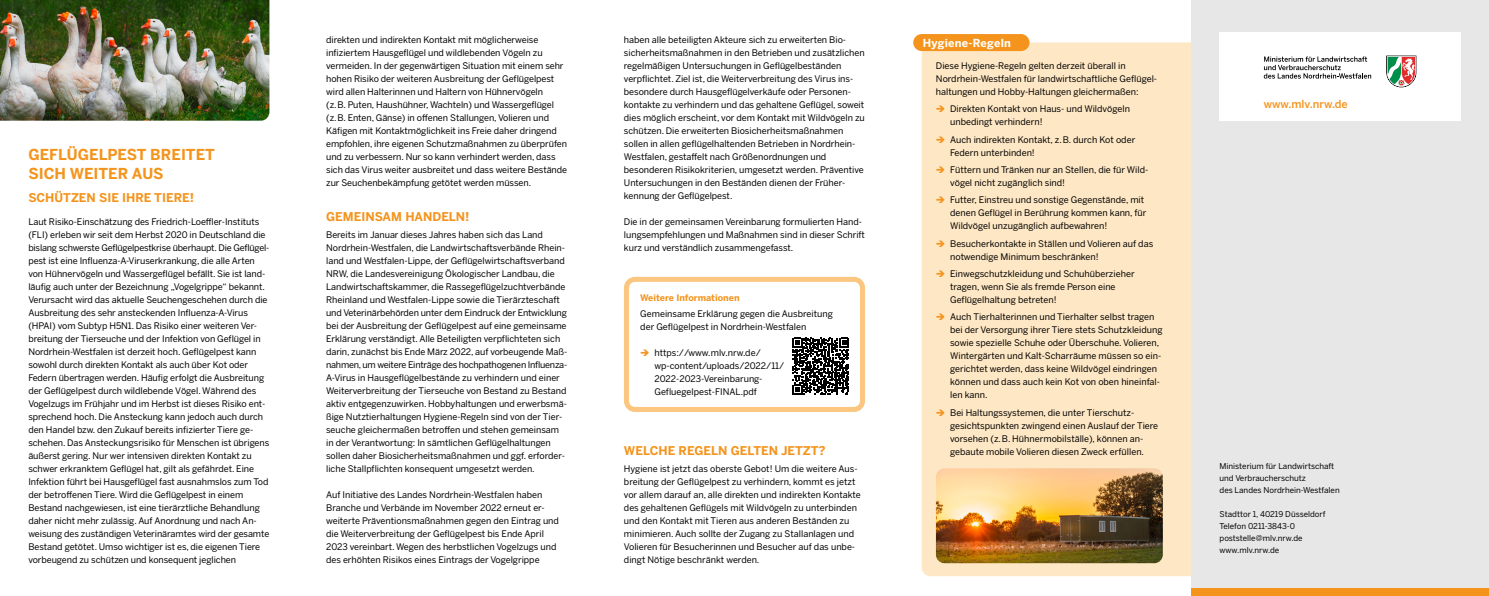
<style>
.page{position:relative;width:1489px;height:596px;background:#fff}
.page>*{position:absolute;margin:0;border:0;box-sizing:border-box;transform-origin:0 0}
.headline_Innen{font:700 15px/19px "Benton Sans";color:#f4941d}
.headline_Innen_sub{font:700 12px "Benton Sans";color:#f4941d}
.Tipp{font:700 11px "Benton Sans";letter-spacing:.015em;color:#fff}
.Webadresse{font:500 11px "Benton Sans";color:#f4941d}
.Fließtext{font:9px/13px "Benton Sans";letter-spacing:-.005em;color:#000}
.Fließtxt_Info_Liste{font:9px/13px "Benton Sans";color:#000}
.Fließtxt_Info{font:9px/13px "Benton Sans";color:#000}
.Headline_Kasten{font:700 9px "Benton Sans";color:#f4941d}
.Absender{font:8px/12px "Benton Sans";color:#000}
.s1{color:#f4941d}
</style>
<div class="page">
<div style="left:921px;top:42px;width:270px;height:534px;background:#fee7c4"></div>
<div style="left:913px;top:34px;width:116px;height:17px;background:#f4941d;border-radius:9px"></div>
<img style="left:935px;top:468px;width:227px;height:95px">
<div style="left:1191px;top:0;width:297px;height:595px;background:#e7e7e7"></div>
<div style="left:1219px;top:33px;width:241px;height:88px;background:#fff"></div>
<div style="left:1191px;top:588px;width:297px;height:7px;background:#f4941d"></div>
<img style="left:0;top:0;width:269px;height:121px">
<div style="left:624px;top:277px;width:241px;height:134px;border:5px solid #fbc680;border-radius:9px"></div>
<svg style="left:792px;top:337px;width:57px;height:57px"></svg>
<svg style="left:1386px;top:56px;width:30px;height:31px"></svg>
<svg style="left:1263px;top:56px;width:107px;height:23px"></svg>
<p class="headline_Innen" style="left:28px;top:144px;width:188px">GEFLÜGELPEST BREITET<br>SICH WEITER AUS</p>
<h2 class="headline_Innen_sub" style="left:28px;top:190px;width:167px">SCHÜTZEN SIE IHRE TIERE!</h2>
<p class="Fließtext" style="left:28px;top:215px;width:242px">Laut Risiko-Einschätzung des Friedrich-Loeffler-Instituts (FLI) erleben wir seit dem Herbst 2020 in Deutschland die bislang schwerste Geflügelpestkrise überhaupt. Die Geflügel&shy;pest ist eine Influenza-A-Viruserkrankung, die alle Arten von Hühnervögeln und Wassergeflügel befällt. Sie ist land&shy;läufig auch unter der Bezeichnung „Vogelgrippe“ bekannt.<br>Verursacht wird das aktuelle Seuchengeschehen durch die Ausbreitung des sehr ansteckenden Influenza-A-Virus (HPAI) vom Subtyp H5N1. Das Risiko einer weiteren Ver&shy;breitung der Tierseuche und der Infektion von Geflügel in Nordrhein-Westfalen ist derzeit hoch. Geflügelpest kann sowohl durch direkten Kontakt als auch über Kot oder Federn übertragen werden. Häufig erfolgt die Ausbreitung der Geflügelpest durch wildlebende Vögel. Während des Vogelzugs im Frühjahr und im Herbst ist dieses Risiko ent&shy;sprechend hoch. Die Ansteckung kann jedoch auch durch den Handel bzw. den Zukauf bereits infizierter Tiere ge&shy;schehen. Das Ansteckungsrisiko für Menschen ist übrigens äußerst gering. Nur wer intensiven direkten Kontakt zu schwer erkranktem Geflügel hat, gilt als gefährdet. Eine Infektion führt bei Hausgeflügel fast ausnahmslos zum Tod der betroffenen Tiere. Wird die Geflügelpest in einem Bestand nachgewiesen, ist eine tierärztliche Behandlung daher nicht mehr zulässig. Auf Anordnung und nach An&shy;weisung des zuständigen Veterinäramtes wird der gesamte Bestand getötet. Umso wichtiger ist es, die eigenen Tiere vorbeugend zu schützen und konsequent jeglichen</p>
<p class="Fließtext" style="left:326px;top:33px;width:242px">direkten und indirekten Kontakt mit möglicherweise infiziertem Hausgeflügel und wildlebenden Vögeln zu vermeiden. In der gegenwärtigen Situation mit einem sehr hohen Risiko der weiteren Ausbreitung der Geflügelpest wird allen Halterinnen und Haltern von Hühnervögeln<br>(z.B. Puten, Haushühner, Wachteln) und Wassergeflügel (z.B. Enten, Gänse) in offenen Stallungen, Volieren und Käfigen mit Kontaktmöglichkeit ins Freie daher dringend empfohlen, ihre eigenen Schutzmaßnahmen zu überprüfen und zu verbessern. Nur so kann verhindert werden, dass sich das Virus weiter ausbreitet und dass weitere Bestände zur Seuchenbekämpfung getötet werden müssen.</p>
<h2 class="headline_Innen_sub" style="left:326px;top:209px;width:145px">GEMEINSAM HANDELN!</h2>
<p class="Fließtext" style="left:326px;top:228px;width:242px">Bereits im Januar dieses Jahres haben sich das Land Nordrhein-Westfalen, die Landwirtschaftsverbände Rhein&shy;land und Westfalen-Lippe, der Geflügelwirtschaftsverband NRW, die Landesvereinigung Ökologischer Landbau, die Landwirtschaftskammer, die Rassegeflügelzuchtverbände Rheinland und Westfalen-Lippe sowie die Tierärzteschaft und Veterinärbehörden unter dem Eindruck der Entwicklung bei der Ausbreitung der Geflügelpest auf eine gemeinsame Erklärung verständigt. Alle Beteiligten verpflichteten sich darin, zunächst bis Ende März 2022, auf vorbeugende Maß&shy;nahmen, um weitere Einträge des hochpathogenen Influenza-A-Virus in Hausgeflügelbestände zu verhindern und einer Weiterverbreitung der Tierseuche von Bestand zu Bestand aktiv entgegenzuwirken. Hobbyhaltungen und erwerbsmä&shy;ßige Nutztierhaltungen Hygiene-Regeln sind von der Tier&shy;seuche gleichermaßen betroffen und stehen gemeinsam in der Verantwortung: In sämtlichen Geflügelhaltungen sollen daher Biosicherheitsmaßnahmen und ggf. erforder&shy;liche Stallpflichten konsequent umgesetzt werden.</p>
<p class="Fließtext" style="left:326px;top:488px;width:234px">Auf Initiative des Landes Nordrhein-Westfalen haben Branche und Verbände im November 2022 erneut er&shy;weiterte Präventionsmaßnahmen gegen den Eintrag und die Weiterverbreitung der Geflügelpest bis Ende April 2023 vereinbart. Wegen des herbstlichen Vogelzugs und des erhöhten Risikos eines Eintrags der Vogelgrippe</p>
<p class="Fließtext" style="left:624px;top:33px;width:242px">haben alle beteiligten Akteure sich zu erweiterten Bio&shy;sicherheitsmaßnahmen in den Betrieben und zusätzlichen regelmäßigen Untersuchungen in Geflügelbeständen verpflichtet. Ziel ist, die Weiterverbreitung des Virus ins&shy;besondere durch Hausgeflügelverkäufe oder Personen&shy;kontakte zu verhindern und das gehaltene Geflügel, soweit dies möglich erscheint, vor dem Kontakt mit Wildvögeln zu schützen. Die erweiterten Biosicherheitsmaßnahmen sollen in allen geflügelhaltenden Betrieben in Nordrhein-Westfalen, gestaffelt nach Größenordnungen und besonderen Risikokriterien, umgesetzt werden. Präventive Untersuchungen in den Beständen dienen der Früher&shy;kennung der Geflügelpest.</p>
<p class="Fließtext" style="left:624px;top:215px;width:242px">Die in der gemeinsamen Vereinbarung formulierten Hand&shy;lungsempfehlungen und Maßnahmen sind in dieser Schrift kurz und verständlich zusammengefasst.</p>
<p class="Headline_Kasten" style="left:640px;top:292px;width:101px">Weitere Informationen</p>
<p class="Fließtxt_Info" style="left:640px;top:306px;width:194px">Gemeinsame Erklärung gegen die Ausbreitung der Geflügelpest in Nordrhein-Westfalen</p>
<p class="Fließtxt_Info_Liste" style="left:654px;top:345px;width:131px;text-indent:-14px"><span class="s1">➔</span> https://www.mlv.nrw.de/ wp-content/uploads/2022/11/<br>2022-2023-Vereinbarung-<br>Gefluegelpest-FINAL.pdf</p>
<h2 class="headline_Innen_sub" style="left:624px;top:443px;width:203px">WELCHE REGELN GELTEN JETZT?</h2>
<p class="Fließtext" style="left:624px;top:462px;width:238px">Hygiene ist jetzt das oberste Gebot! Um die weitere Aus&shy;breitung der Geflügelpest zu verhindern, kommt es jetzt vor allem darauf an, alle direkten und indirekten Kontakte des gehaltenen Geflügels mit Wildvögeln zu unterbinden und den Kontakt mit Tieren aus anderen Beständen zu minimieren. Auch sollte der Zugang zu Stallanlagen und Volieren für Besucherinnen und Besucher auf das unbe&shy;dingt Nötige beschränkt werden.</p>
<p class="Tipp" style="left:922px;top:36px;width:90px">Hygiene-Regeln</p>
<p class="Fließtxt_Info" style="left:935px;top:59px;width:222px">Diese Hygiene-Regeln gelten derzeit überall in<br>Nordrhein-Westfalen für landwirtschaftliche Geflügel&shy;haltungen und Hobby-Haltungen gleichermaßen:</p>
<p class="Fließtxt_Info_Liste" style="left:950px;top:102px;width:181px;text-indent:-14px"><span class="s1">➔</span> Direkten Kontakt von Haus- und Wildvögeln unbedingt verhindern!</p>
<p class="Fließtxt_Info_Liste" style="left:950px;top:133px;width:187px;text-indent:-14px"><span class="s1">➔</span> Auch indirekten Kontakt, z.B. durch Kot oder<br>Federn unterbinden!</p>
<p class="Fließtxt_Info_Liste" style="left:950px;top:163px;width:198px;text-indent:-14px"><span class="s1">➔</span> Füttern und Tränken nur an Stellen, die für Wild&shy;vögel nicht zugänglich sind!</p>
<p class="Fließtxt_Info_Liste" style="left:950px;top:193px;width:198px;text-indent:-14px"><span class="s1">➔</span> Futter, Einstreu und sonstige Gegenstände, mit denen Geflügel in Berührung kommen kann, für<br>Wildvögel unzugänglich aufbewahren!</p>
<p class="Fließtxt_Info_Liste" style="left:950px;top:236px;width:205px;text-indent:-14px"><span class="s1">➔</span> Besucherkontakte in Ställen und Volieren auf das notwendige Minimum beschränken!</p>
<p class="Fließtxt_Info_Liste" style="left:950px;top:267px;width:186px;text-indent:-14px"><span class="s1">➔</span> Einwegschutzkleidung und Schuhüberzieher tragen, wenn Sie als fremde Person eine<br>Geflügelhaltung betreten!</p>
<p class="Fließtxt_Info_Liste" style="left:950px;top:310px;width:214px;text-indent:-14px"><span class="s1">➔</span> Auch Tierhalterinnen und Tierhalter selbst tragen bei der Versorgung ihrer Tiere stets Schutzkleidung sowie spezielle Schuhe oder Überschuhe. Volieren, Wintergärten und Kalt-Scharräume müssen so ein&shy;gerichtet werden, dass keine Wildvögel eindringen können und dass auch kein Kot von oben hineinfal&shy;len kann.</p>
<p class="Fließtxt_Info_Liste" style="left:950px;top:405px;width:209px;text-indent:-14px"><span class="s1">➔</span> Bei Haltungssystemen, die unter Tierschutz&shy;gesichtspunkten zwingend einen Auslauf der Tiere vorsehen (z.B. Hühnermobilställe), können an&shy;gebaute mobile Volieren diesen Zweck erfüllen.</p>
<p class="Webadresse" style="left:1263px;top:97px;width:85px">www.mlv.nrw.de</p>
<p class="Absender" style="left:1219px;top:460px;width:122px">Ministerium für Landwirtschaft und Verbraucherschutz<br>des Landes Nordrhein-Westfalen</p>
<p class="Absender" style="left:1219px;top:508px;width:107px">Stadttor 1, 40219 Düsseldorf</p>
<p class="Absender" style="left:1219px;top:520px;width:77px">Telefon 0211-3843-0</p>
<p class="Absender" style="left:1219px;top:532px;width:85px">poststelle@mlv.nrw.de</p>
<p class="Absender" style="left:1219px;top:544px;width:61px">www.mlv.nrw.de</p>
</div>
